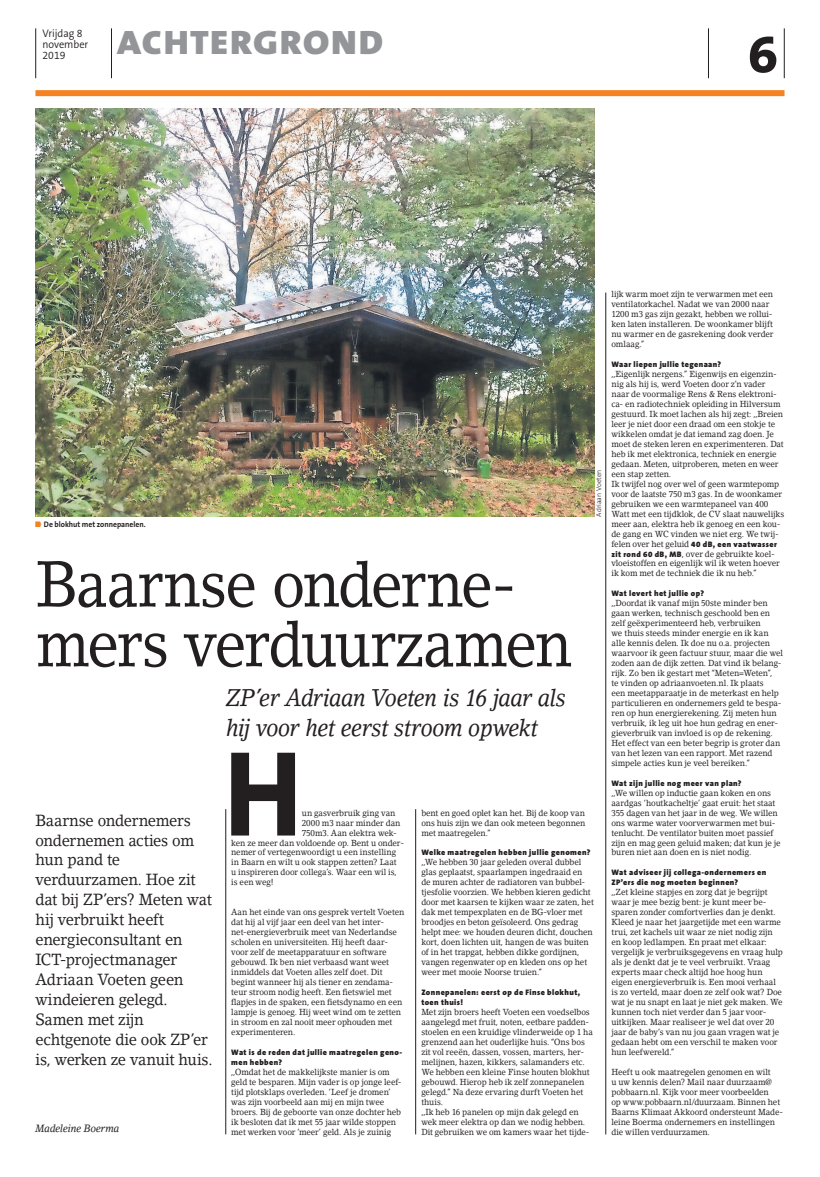
<style>
.page{position:relative;width:820px;height:1177px;background:#fff}
.page>*{position:absolute;margin:0;border:0;box-sizing:border-box;transform-origin:0 0}
.t1{font:800 122.6px "The Sans B8";color:#231f20;scale:.93 1}
.t2{font:64px/59.8px "Lino Letter Std";letter-spacing:-.035em;color:#231f20;scale:.9 1}
.t3{font:800 54px "The Sans B8";color:#231f20}
.t4{font:900 34px "The Sans B9";letter-spacing:.035em;color:#939598;scale:1.1 1}
.t5{font:italic 24px/29.9px "Lino Letter Std";letter-spacing:-.02em;color:#231f20;scale:.9 1}
.t6{font:16px/19.9px "Lino Letter Std";letter-spacing:-.02em;color:#231f20;scale:.93 1}
.t7{font:300 11px/11px "The Sans B4";color:#231f20;scale:.95 1}
.t8{font:italic 10.5px "Lino Letter Std";letter-spacing:-.01em;color:#231f20;scale:.93 1}
.t9{font:8.7px/10px "Lino Letter Std";letter-spacing:-.015em;color:#231f20;scale:.93 1}
.t10{font:8.7px "Lino Letter Std";letter-spacing:.005em;color:#231f20;scale:.93 1}
.t11{font:900 8px/10px "The Sans B9";letter-spacing:.05em;color:#231f20}
.t12{font:700 8px "The Sans B7";color:#231f20;scale:.95 1}
.t13{font:300 7px "The Sans B3";color:#231f20}
.s1{font-family:"BD Unwspprlogo";font-weight:400;font-size:5.5px;color:#f58220}
.s2{font-family:"The Sans B9";font-weight:900;font-size:8px}
</style>
<div class="page">
<hr style="left:415px;top:809px;width:1px;height:325px;background:#231f20">
<hr style="left:225px;top:809px;width:1px;height:325px;background:#231f20">
<hr style="left:605px;top:292px;width:1px;height:842px;background:#231f20">
<img style="left:35px;top:108px;width:559px;height:408px">
<hr style="left:783px;top:28px;width:1px;height:50px;background:#231f20">
<hr style="left:708px;top:28px;width:1px;height:50px;background:#231f20">
<hr style="left:111px;top:28px;width:1px;height:50px;background:#231f20">
<hr style="left:35px;top:28px;width:1px;height:50px;background:#231f20">
<div style="left:35px;top:90px;width:749px;height:6px;background:#f58220"></div>
<p class="t7" style="left:43px;top:28px;width:50px">Vrijdag 8 november<br>2019</p>
<h3 class="t3" style="left:747px;top:25px;width:31px">6</h3>
<h3 class="t4" style="left:117px;top:24px;width:243px">ACHTERGROND</h3>
<p class="t12" style="left:35px;top:519px;width:117px"><span class="s1">p</span> De blokhut met zonnepanelen.</p>
<h2 class="t2" style="left:36px;top:554px;width:597px">Baarnse onderne&shy;mers verduurzamen</h2>
<h3 class="t5" style="left:226px;top:682px;width:379px">ZP’er Adriaan Voeten is 16 jaar als hij voor het eerst stroom opwekt</h3>
<p class="t13" style="left:595px;top:516px;width:49px;rotate:-90deg">Adriaan Voeten</p>
<p class="t6" style="left:35px;top:810px;width:192px">Baarnse ondernemers ondernemen acties om hun pand te verduurzamen. Hoe zit dat bij ZP’ers? Meten wat hij verbruikt heeft energieconsultant en<br>ICT-projectmanager<br>Adriaan Voeten geen windeieren gelegd.<br>Samen met zijn echtgenote die ook ZP’er is, werken ze vanuit huis.</p>
<p class="t8" style="left:35px;top:1121px;width:92px">Madeleine Boerma</p>
<h1 class="t1" style="left:224px;top:729px;width:85px">H</h1>
<p class="t9" style="left:302px;top:807px;width:102px">un gasverbruik ging van</p>
<p class="t10" style="left:302px;top:817px;width:107px">2000 m3 naar minder dan</p>
<p class="t9" style="left:302px;top:827px;width:104px">750m3. Aan elektra wek-</p>
<p class="t9" style="left:231px;top:837px;width:187px">ken ze meer dan voldoende op. Bent u onder-</p>
<p class="t9" style="left:231px;top:847px;width:179px">nemer of vertegenwoordigt u een instelling</p>
<p class="t9" style="left:231px;top:857px;width:179px">in Baarn en wilt u ook stappen zetten? Laat</p>
<p class="t9" style="left:231px;top:867px;width:179px">u inspireren door collega’s. Waar een wil is,</p>
<p class="t9" style="left:231px;top:877px;width:47px">is een weg!</p>
<p class="t9" style="left:231px;top:907px;width:187px">Aan het einde van ons gesprek vertelt Voeten dat hij al vijf jaar een deel van het inter&shy;net-energieverbruik meet van Nederlandse scholen en universiteiten. Hij heeft daar&shy;voor zelf de meetapparatuur en software gebouwd. Ik ben niet verbaasd want weet inmiddels dat Voeten alles zelf doet. Dit begint wanneer hij als tiener en zendama&shy;teur stroom nodig heeft. Een fietswiel met flapjes in de spaken, een fietsdynamo en een lampje is genoeg. Hij weet wind om te zetten in stroom en zal nooit meer ophouden met experimenteren.</p>
<p class="t11" style="left:231px;top:1047px;width:172px">Wat is de reden dat jullie maatregelen geno&shy;men hebben?</p>
<p class="t9" style="left:231px;top:1066px;width:185px">,,Omdat het de makkelijkste manier is om geld te besparen. Mijn vader is op jonge leef&shy;tijd plotsklaps overleden. ‘Leef je dromen’ was zijn voorbeeld aan mij en mijn twee broers. Bij de geboorte van onze dochter heb ik besloten dat ik met 55 jaar wilde stoppen met werken voor ‘meer’ geld. Als je zuinig</p>
<p class="t9" style="left:421px;top:807px;width:178px;text-align:justify">bent en goed oplet kan het. Bij de koop van ons huis zijn we dan ook meteen begonnen met maatregelen.”</p>
<p class="t11" style="left:421px;top:848px;width:170px">Welke maatregelen hebben jullie genomen?</p>
<p class="t9" style="left:421px;top:857px;width:187px">,,We hebben 30 jaar geleden overal dubbel glas geplaatst, spaarlampen ingedraaid en de muren achter de radiatoren van bubbel&shy;tjesfolie voorzien. We hebben kieren gedicht door met kaarsen te kijken waar ze zaten, het dak met tempexplaten en de BG-vloer met broodjes en beton geïsoleerd. Ons gedrag helpt mee: we houden deuren dicht, douchen kort, doen lichten uit, hangen de was buiten of in het trapgat, hebben dikke gordijnen, vangen regenwater op en kleden ons op het weer met mooie Noorse truien.”</p>
<p class="t11" style="left:421px;top:987px;width:160px">Zonnepanelen: eerst op de Finse blokhut, toen thuis!</p>
<p class="t9" style="left:421px;top:1006px;width:186px">Met zijn broers heeft Voeten een voedselbos aangelegd met fruit, noten, eetbare padden&shy;stoelen en een kruidige vlinderweide op 1 ha grenzend aan het ouderlijke huis. “Ons bos zit vol reeën, dassen, vossen, marters, her&shy;melijnen, hazen, kikkers, salamanders etc.<br>We hebben een kleine Finse houten blokhut gebouwd. Hierop heb ik zelf zonnepanelen gelegd.” Na deze ervaring durft Voeten het thuis.<br>,,Ik heb 16 panelen op mijn dak gelegd en wek meer elektra op dan we nodig hebben.<br>Dit gebruiken we om kamers waar het tijde-</p>
<p class="t9" style="left:611px;top:289px;width:175px">lijk warm moet zijn te verwarmen met een ventilatorkachel. Nadat we van 2000 naar 1200 m3 gas zijn gezakt, hebben we rollui&shy;ken laten installeren. De woonkamer blijft nu warmer en de gasrekening dook verder omlaag.”</p>
<p class="t11" style="left:611px;top:360px;width:111px">Waar liepen jullie tegenaan?</p>
<p class="t9" style="left:611px;top:369px;width:187px">,,Eigenlijk nergens.” Eigenwijs en eigenzin&shy;nig als hij is, werd Voeten door z’n vader naar de voormalige Rens &amp; Rens elektroni&shy;ca- en radiotechniek opleiding in Hilversum gestuurd. Ik moet lachen als hij zegt: ,,Breien leer je niet door een draad om een stokje te wikkelen omdat je dat iemand zag doen. Je moet de steken leren en experimenteren. Dat heb ik met elektronica, techniek en energie gedaan. Meten, uitproberen, meten en weer een stap zetten.<br>Ik twijfel nog over wel of geen warmtepomp voor de laatste 750 m3 gas. In de woonkamer gebruiken we een warmtepaneel van 400<br>Watt met een tijdklok, de CV slaat nauwelijks meer aan, elektra heb ik genoeg en een kou&shy;de gang en WC vinden we niet erg. We twij&shy;felen over het geluid <span class="s2">40 dB, een vaatwasser zit rond 60 dB, MB</span>, over de gebruikte koel&shy;vloeistoffen en eigenlijk wil ik weten hoever ik kom met de techniek die ik nu heb.”</p>
<p class="t11" style="left:611px;top:589px;width:94px">Wat levert het jullie op?</p>
<p class="t9" style="left:611px;top:598px;width:186px">,,Doordat ik vanaf mijn 50ste minder ben gaan werken, technisch geschoold ben en zelf geëxperimenteerd heb, verbruiken<br>we thuis steeds minder energie en ik kan alle kennis delen. Ik doe nu o.a. projecten waarvoor ik geen factuur stuur, maar die wel zoden aan de dijk zetten. Dat vind ik belang&shy;rijk. Zo ben ik gestart met “Meten=Weten”,<br>te vinden op adriaanvoeten.nl. Ik plaats<br>een meetapparaatje in de meterkast en help particulieren en ondernemers geld te bespa&shy;ren op hun energierekening. Zij meten hun verbruik, ik leg uit hoe hun gedrag en ener&shy;gieverbruik van invloed is op de rekening.<br>Het effect van een beter begrip is groter dan van het lezen van een rapport. Met razend simpele acties kun je veel bereiken.”</p>
<p class="t11" style="left:611px;top:778px;width:132px">Wat zijn jullie nog meer van plan?</p>
<p class="t9" style="left:611px;top:787px;width:183px">,,We willen op inductie gaan koken en ons aardgas ‘houtkacheltje’ gaat eruit: het staat 355 dagen van het jaar in de weg. We willen ons warme water voorverwarmen met bui&shy;tenlucht. De ventilator buiten moet passief zijn en mag geen geluid maken; dat kun je je buren niet aan doen en is niet nodig.</p>
<p class="t11" style="left:611px;top:867px;width:156px">Wat adviseer jij collega-ondernemers en<br>ZP’ers die nog moeten beginnen?</p>
<p class="t9" style="left:611px;top:887px;width:186px">,,Zet kleine stapjes en zorg dat je begrijpt waar je mee bezig bent: je kunt meer be&shy;sparen zonder comfortverlies dan je denkt.<br>Kleed je naar het jaargetijde met een warme trui, zet kachels uit waar ze niet nodig zijn en koop ledlampen. En praat met elkaar: vergelijk je verbruiksgegevens en vraag hulp als je denkt dat je te veel verbruikt. Vraag experts maar check altijd hoe hoog hun eigen energieverbruik is. Een mooi verhaal is zo verteld, maar doen ze zelf ook wat? Doe wat je nu snapt en laat je niet gek maken. We kunnen toch niet verder dan 5 jaar voor&shy;uitkijken. Maar realiseer je wel dat over 20 jaar de baby’s van nu jou gaan vragen wat je gedaan hebt om een verschil te maken voor hun leefwereld.”</p>
<p class="t9" style="left:611px;top:1066px;width:186px">Heeft u ook maatregelen genomen en wilt<br>u uw kennis delen? Mail naar duurzaam@ pobbaarn.nl. Kijk voor meer voorbeelden<br>op www.pobbaarn.nl/duurzaam. Binnen het Baarns Klimaat Akkoord ondersteunt Made&shy;leine Boerma ondernemers en instellingen die willen verduurzamen.</p>
</div>
